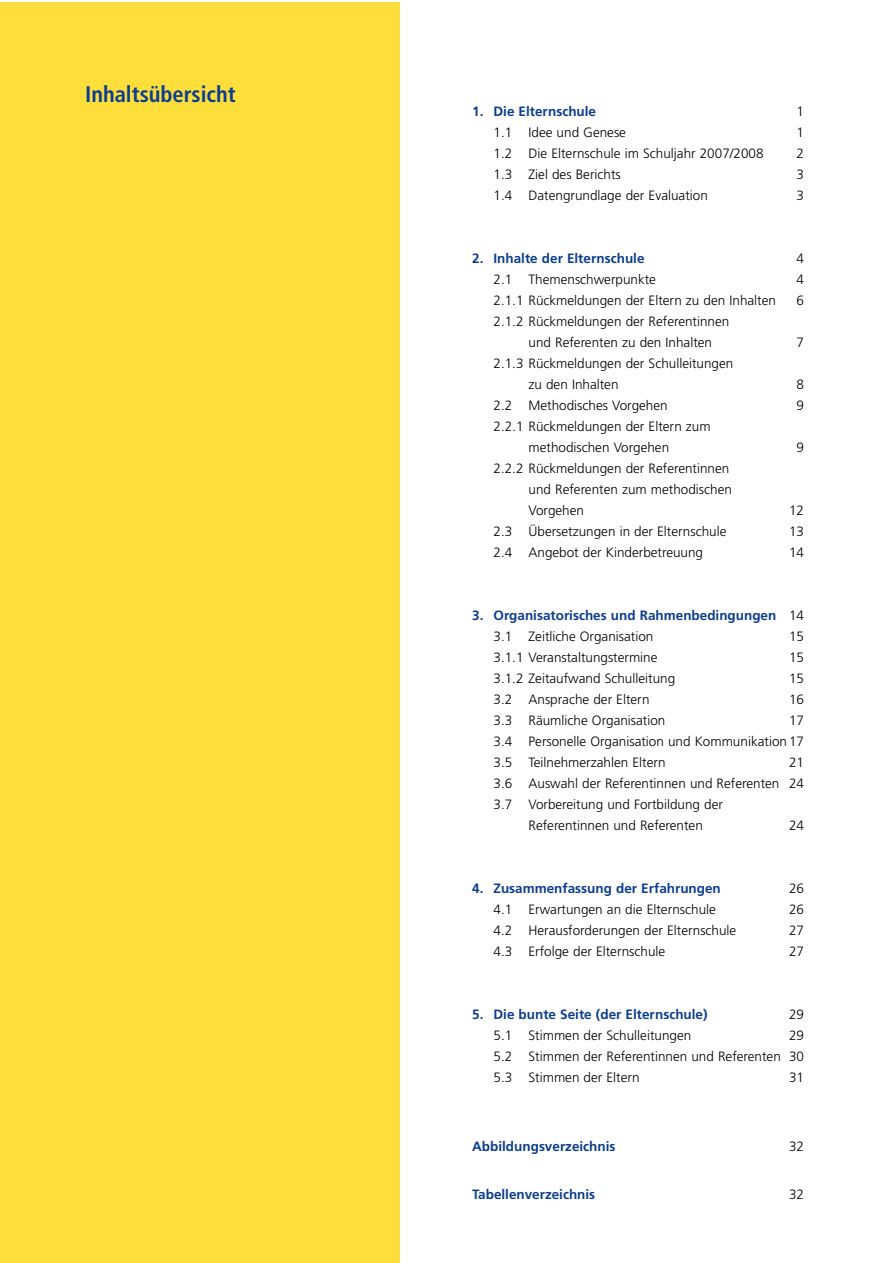
<style>
.page{position:relative;width:893px;height:1263px;background:#fff}
.page>*{position:absolute;margin:0;border:0;box-sizing:border-box;transform-origin:0 0}
.t1{font:700 condensed 22.5px "Frutiger";color:#0b3d91}
.t2{font:300 13.5px/21px "Frutiger";color:#000}
.t3{font:700 13.5px/21px "Frutiger";color:#0b3d91}
.s1{font-weight:300;color:#000}
</style>
<div class="page">
<div style="left:1px;top:2px;width:399px;height:1261px;background:#fede3a"></div>
<h1 class="t1" style="left:85px;top:85px;width:152px">Inhaltsübersicht</h1>
<p class="t3" style="left:472px;top:102px;width:125px">1. Die Elternschule</p>
<p class="t2" style="left:796px;top:102px;width:9px">1</p>
<p class="t2" style="left:493px;top:123px;width:134px">1.1 Idee und Genese</p>
<p class="t2" style="left:796px;top:123px;width:9px">1</p>
<p class="t2" style="left:493px;top:144px;width:271px">1.2 Die Elternschule im Schuljahr 2007/2008</p>
<p class="t2" style="left:796px;top:144px;width:9px">2</p>
<p class="t2" style="left:493px;top:165px;width:129px">1.3 Ziel des Berichts</p>
<p class="t2" style="left:796px;top:165px;width:9px">3</p>
<p class="t2" style="left:493px;top:186px;width:216px">1.4 Datengrundlage der Evaluation</p>
<p class="t2" style="left:796px;top:186px;width:9px">3</p>
<p class="t3" style="left:472px;top:249px;width:174px">2. Inhalte der Elternschule</p>
<p class="t2" style="left:796px;top:249px;width:9px">4</p>
<p class="t2" style="left:493px;top:270px;width:164px">2.1 Themenschwerpunkte</p>
<p class="t2" style="left:796px;top:270px;width:9px">4</p>
<p class="t2" style="left:493px;top:291px;width:284px">2.1.1 Rückmeldungen der Eltern zu den Inhalten</p>
<p class="t2" style="left:796px;top:291px;width:9px">6</p>
<p class="t2" style="left:528px;top:312px;width:202px;text-indent:-35px">2.1.2 Rückmeldungen der Referentinnen und Referenten zu den Inhalten</p>
<p class="t2" style="left:796px;top:333px;width:9px">7</p>
<p class="t2" style="left:528px;top:354px;width:206px;text-indent:-35px">2.1.3 Rückmeldungen der Schulleitungen zu den Inhalten</p>
<p class="t2" style="left:796px;top:375px;width:9px">8</p>
<p class="t2" style="left:493px;top:396px;width:176px">2.2 Methodisches Vorgehen</p>
<p class="t2" style="left:796px;top:396px;width:9px">9</p>
<p class="t2" style="left:493px;top:417px;width:219px;text-align:center">2.2.1 Rückmeldungen der Eltern zum methodischen Vorgehen</p>
<p class="t2" style="left:796px;top:438px;width:9px">9</p>
<p class="t2" style="left:528px;top:459px;width:205px;text-indent:-35px">2.2.2 Rückmeldungen der Referentinnen und Referenten zum methodischen<br>Vorgehen</p>
<p class="t2" style="left:789px;top:501px;width:17px">12</p>
<p class="t2" style="left:493px;top:522px;width:234px">2.3 Übersetzungen in der Elternschule</p>
<p class="t2" style="left:789px;top:522px;width:17px">13</p>
<p class="t2" style="left:493px;top:543px;width:211px">2.4 Angebot der Kinderbetreuung</p>
<p class="t2" style="left:789px;top:543px;width:17px">14</p>
<p class="t3" style="left:493px;top:606px;width:312px;text-indent:-21px">3. Organisatorisches und Rahmenbedingungen <span class="s1">14<br>3.1 Zeitliche Organisation</span></p>
<p class="t2" style="left:789px;top:627px;width:17px">15</p>
<p class="t2" style="left:493px;top:648px;width:165px">3.1.1 Veranstaltungstermine</p>
<p class="t2" style="left:789px;top:648px;width:17px">15</p>
<p class="t2" style="left:493px;top:669px;width:183px">3.1.2 Zeitaufwand Schulleitung</p>
<p class="t2" style="left:789px;top:669px;width:17px">15</p>
<p class="t2" style="left:493px;top:690px;width:157px">3.2 Ansprache der Eltern</p>
<p class="t2" style="left:789px;top:690px;width:17px">16</p>
<p class="t2" style="left:493px;top:711px;width:173px">3.3 Räumliche Organisation</p>
<p class="t2" style="left:493px;top:711px;width:312px;text-align:justify;text-indent:295px">17<br>3.4 Personelle Organisation und Kommunikation 17<br>3.5 Teilnehmerzahlen Eltern</p>
<p class="t2" style="left:789px;top:753px;width:17px">21</p>
<p class="t2" style="left:493px;top:774px;width:312px">3.6 Auswahl der Referentinnen und Referenten 24</p>
<p class="t2" style="left:493px;top:795px;width:231px">3.7 Vorbereitung und Fortbildung der</p>
<p class="t2" style="left:528px;top:816px;width:176px">Referentinnen und Referenten</p>
<p class="t2" style="left:789px;top:816px;width:17px">24</p>
<p class="t3" style="left:472px;top:879px;width:250px">4. Zusammenfassung der Erfahrungen</p>
<p class="t2" style="left:789px;top:879px;width:17px">26</p>
<p class="t2" style="left:493px;top:900px;width:224px">4.1 Erwartungen an die Elternschule</p>
<p class="t2" style="left:789px;top:900px;width:17px">26</p>
<p class="t2" style="left:493px;top:921px;width:244px">4.2 Herausforderungen der Elternschule</p>
<p class="t2" style="left:789px;top:921px;width:17px">27</p>
<p class="t2" style="left:493px;top:942px;width:173px">4.3 Erfolge der Elternschule</p>
<p class="t2" style="left:789px;top:942px;width:17px">27</p>
<p class="t3" style="left:472px;top:1005px;width:237px">5. Die bunte Seite (der Elternschule)</p>
<p class="t2" style="left:789px;top:1005px;width:17px">29</p>
<p class="t2" style="left:493px;top:1026px;width:199px">5.1 Stimmen der Schulleitungen</p>
<p class="t2" style="left:493px;top:1026px;width:312px;text-align:justify;text-indent:295px">29<br>5.2 Stimmen der Referentinnen und Referenten 30<br>5.3 Stimmen der Eltern</p>
<p class="t2" style="left:789px;top:1068px;width:17px">31</p>
<p class="t3" style="left:472px;top:1137px;width:145px">Abbildungsverzeichnis</p>
<p class="t2" style="left:789px;top:1137px;width:17px">32</p>
<p class="t3" style="left:472px;top:1185px;width:125px">Tabellenverzeichnis</p>
<p class="t2" style="left:789px;top:1185px;width:17px">32</p>
</div>
